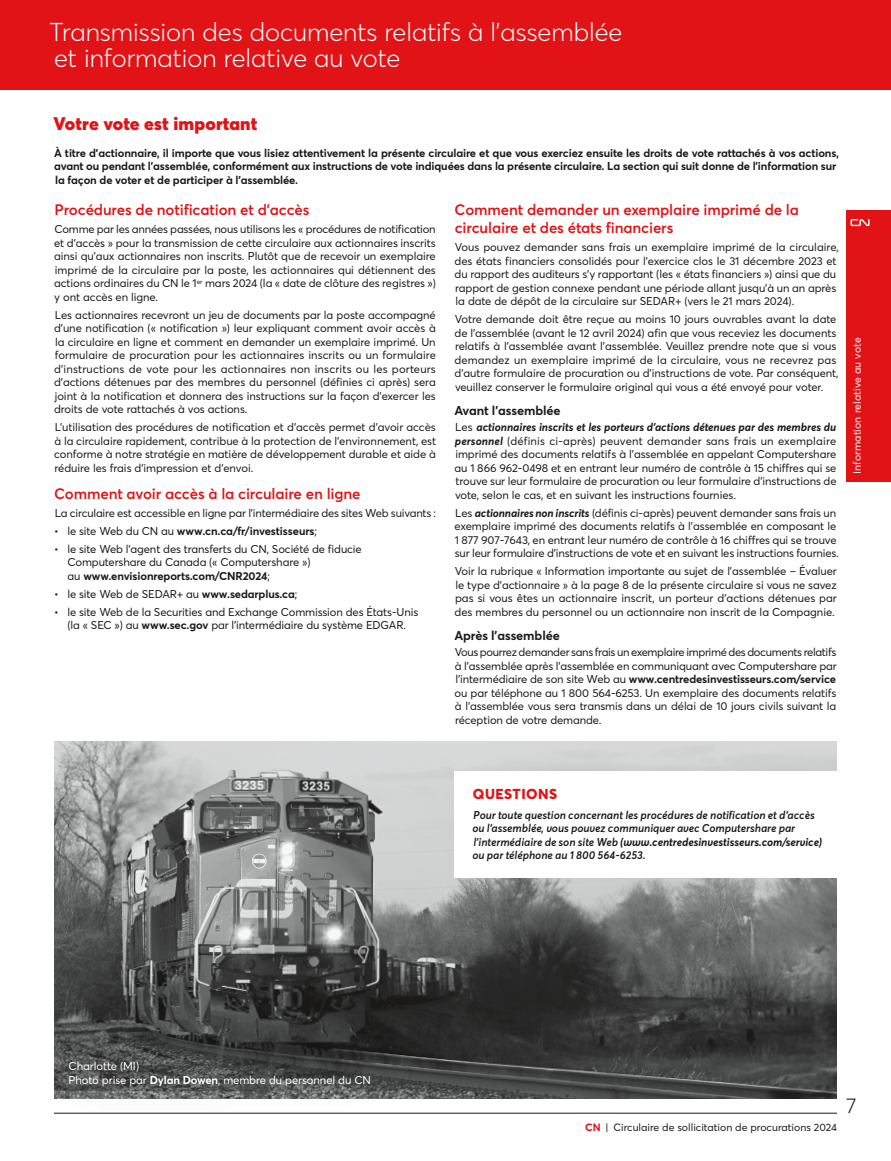
<style>
.page{position:relative;width:891px;height:1161px;background:#fff}
.page>*{position:absolute;margin:0;border:0;box-sizing:border-box;transform-origin:0 0}
.H0{font:300 25.5px/25.5px "Averta PE";color:#fff}
.t1{font:300 21px "Averta PE";color:#1c1b1a}
.H1_-_TOC{font:900 18px "Averta PE";letter-spacing:.01em;color:#e21316}
.t2{font:600 15px/18px "Averta PE";letter-spacing:-.01em;color:#e21316}
.t3{font:800 14.25px "Averta PE";letter-spacing:.03em;color:#e21316}
.H3_space_after{font:700 12.75px "Averta PE";letter-spacing:-.005em;color:#1c1b1a}
.Texte{font:11.25px/13.5px "Averta PE";letter-spacing:-.005em;color:#1c1b1a;text-align:justify}
.Texte_Bold_span_2_intro{font:700 11.25px/13.5px "Averta PE";letter-spacing:-.01em;color:#1c1b1a}
.Texte-2{font:italic 600 11.25px/13.5px "Averta PE";letter-spacing:-.005em;color:#1c1b1a}
.Texte_left_align{font:11.25px "Averta PE";letter-spacing:-.015em;color:#1c1b1a}
.Texte_left_align-2{font:11.25px/13.5px "Averta PE";letter-spacing:-.005em;color:#fff}
.t4{font:10.5px "Averta PE";color:#1c1b1a}
.onglet{font:10.5px "Averta PE";letter-spacing:.01em;color:#fff}
.s1{font-weight:400}
.s2{font-weight:700}
.s3{font-weight:700;font-style:italic}
.s4{font-weight:700;color:#e21316}
</style>
<div class="page">
<img style="left:54px;top:741px;width:783px;height:357px">
<div style="left:0;top:0;width:891px;height:90px;background:#e21316"></div>
<hr style="left:54px;top:1113px;width:783px;height:1px;background:#1c1b1a">
<svg style="left:54px;top:880px;width:783px;height:210px;background:#575857"></svg>
<div style="left:454px;top:771px;width:389px;height:106px;background:#fff"></div>
<div style="left:33px;top:1025px;width:371px;height:98px;background:#1c1b1a;opacity:.5"></div>
<div style="left:846px;top:210px;width:45px;height:272px;background:#e21316"></div>
<svg style="left:850px;top:219px;width:20px;height:7px"></svg>
<p class="H0" style="left:50px;top:18px;width:574px">Transmission des documents relatifs à l’assemblée et information relative au vote</p>
<p class="H1_-_TOC" style="left:54px;top:111px;width:205px">Votre vote est important</p>
<p class="Texte_Bold_span_2_intro" style="left:54px;top:146px;width:786px">À titre d’actionnaire, il importe que vous lisiez attentivement la présente circulaire et que vous exerciez ensuite les droits de vote rattachés à vos actions, avant ou pendant l’assemblée, conformément aux instructions de vote indiquées dans la présente circulaire. La section qui suit donne de l’information sur la façon de voter et de participer à l'assemblée.</p>
<h2 class="t2" style="left:54px;top:200px;width:257px">Procédures de notification et d’accès</h2>
<p class="Texte" style="left:54px;top:222px;width:383px">Comme par les années passées, nous utilisons les « procédures de notification et d’accès » pour la transmission de cette circulaire aux actionnaires inscrits ainsi qu’aux actionnaires non inscrits. Plutôt que de recevoir un exemplaire imprimé de la circulaire par la poste, les actionnaires qui détiennent des actions ordinaires du CN le 1<sup>er</sup> mars 2024 (la « date de clôture des registres ») y ont accès en ligne.</p>
<p class="Texte" style="left:54px;top:308px;width:383px">Les actionnaires recevront un jeu de documents par la poste accompagné d’une notification (« notification ») leur expliquant comment avoir accès à la circulaire en ligne et comment en demander un exemplaire imprimé. Un formulaire de procuration pour les actionnaires inscrits ou un formulaire d’instructions de vote pour les actionnaires non inscrits ou les porteurs d’actions détenues par des membres du personnel (définies ci après) sera joint à la notification et donnera des instructions sur la façon d’exercer les droits de vote rattachés à vos actions.</p>
<p class="Texte" style="left:54px;top:420px;width:384px">L’utilisation des procédures de notification et d’accès permet d’avoir accès à la circulaire rapidement, contribue à la protection de l’environnement, est conforme à notre stratégie en matière de développement durable et aide à réduire les frais d’impression et d’envoi.</p>
<h2 class="t2" style="left:54px;top:484px;width:308px">Comment avoir accès à la circulaire en ligne</h2>
<p class="Texte_left_align" style="left:55px;top:505px;width:383px">La circulaire est accessible en ligne par l'intermédiaire des sites Web suivants :</p>
<p class="Texte_Bold_span_2_intro" style="left:54px;top:524px;width:265px"><span class="s1">• le site Web du CN au</span> www.cn.ca/fr/investisseurs<span class="s1">;</span></p>
<p class="Texte" style="left:68px;top:542px;width:296px;text-align:left;text-indent:-14px">• le site Web l’agent des transferts du CN, Société de fiducie<br>Computershare du Canada (« Computershare »)<br>au <span class="s2">www.envisionreports.com/CNR2024</span>;</p>
<p class="Texte" style="left:54px;top:587px;width:245px">• le site Web de SEDAR+ au <span class="s2">www.sedarplus.ca</span>;</p>
<p class="Texte" style="left:54px;top:605px;width:366px;text-align:center">• le site Web de la Securities and Exchange Commission des États‑Unis (la « SEC ») au <span class="s2">www.sec.gov</span> par l’intermédiaire du système EDGAR.</p>
<h2 class="t2" style="left:455px;top:200px;width:346px">Comment demander un exemplaire imprimé de la circulaire et des états financiers</h2>
<p class="Texte" style="left:455px;top:240px;width:386px;text-align:left">Vous pouvez demander sans frais un exemplaire imprimé de la circulaire, des états financiers consolidés pour l’exercice clos le 31 décembre 2023 et du rapport des auditeurs s’y rapportant (les « états financiers ») ainsi que du rapport de gestion connexe pendant une période allant jusqu’à un an après la date de dépôt de la circulaire sur SEDAR+ (vers le 21 mars 2024).</p>
<p class="Texte" style="left:455px;top:312px;width:386px;text-align:left">Votre demande doit être reçue au moins 10 jours ouvrables avant la date de l’assemblée (avant le 12 avril 2024) afin que vous receviez les documents relatifs à l'assemblée avant l’assemblée. Veuillez prendre note que si vous demandez un exemplaire imprimé de la circulaire, vous ne recevrez pas d’autre formulaire de procuration ou d’instructions de vote. Par conséquent, veuillez conserver le formulaire original qui vous a été envoyé pour voter.</p>
<p class="H3_space_after" style="left:454px;top:401px;width:108px">Avant l'assemblée</p>
<p class="Texte" style="left:455px;top:420px;width:384px">Les <span class="s3">actionnaires inscrits et les porteurs d’actions détenues par des membres du personnel</span> (définis ci‑après) peuvent demander sans frais un exemplaire imprimé des documents relatifs à l’assemblée en appelant Computershare au 1 866 962-0498 et en entrant leur numéro de contrôle à 15 chiffres qui se trouve sur leur formulaire de procuration ou leur formulaire d’instructions de vote, selon le cas, et en suivant les instructions fournies.</p>
<p class="Texte" style="left:455px;top:506px;width:386px;text-align:left">Les <span class="s3">actionnaires non inscrits</span> (définis ci-après) peuvent demander sans frais un exemplaire imprimé des documents relatifs à l’assemblée en composant le 1 877 907-7643, en entrant leur numéro de contrôle à 16 chiffres qui se trouve sur leur formulaire d’instructions de vote et en suivant les instructions fournies.</p>
<p class="Texte" style="left:455px;top:564px;width:384px">Voir la rubrique « Information importante au sujet de l’assemblée – Évaluer le type d’actionnaire » à la page 8 de la présente circulaire si vous ne savez pas si vous êtes un actionnaire inscrit, un porteur d’actions détenues par des membres du personnel ou un actionnaire non inscrit de la Compagnie.</p>
<p class="H3_space_after" style="left:454px;top:626px;width:107px">Après l’assemblée</p>
<p class="Texte" style="left:455px;top:645px;width:384px">Vous pourrez demander sans frais un exemplaire imprimé des documents relatifs à l’assemblée après l’assemblée en communiquant avec Computershare par l’intermédiaire de son site Web au <span class="s2">www.centredesinvestisseurs.com/service </span>ou par téléphone au 1 800 564-6253. Un exemplaire des documents relatifs à l’assemblée vous sera transmis dans un délai de 10 jours civils suivant la réception de votre demande.</p>
<p class="onglet" style="left:850px;top:474px;width:138px;rotate:-90deg">Information relative au vote</p>
<p class="t3" style="left:473px;top:784px;width:86px">QUESTIONS</p>
<p class="Texte-2" style="left:473px;top:808px;width:351px">Pour toute question concernant les procédures de notification et d’accès ou l’assemblée, vous pouvez communiquer avec Computershare par l’intermédiaire de son site Web <span class="s2">(www.centredesinvestisseurs.com/service) </span>ou par téléphone au 1 800 564-6253.</p>
<p class="Texte_left_align-2" style="left:69px;top:1059px;width:304px">Charlotte (MI)<br>Photo prise par <span class="s2">Dylan Dowen</span>, membre du personnel du CN</p>
<p class="t4" style="left:585px;top:1120px;width:253px"><span class="s4">CN</span> | Circulaire de sollicitation de procurations 2024</p>
<h2 class="t1" style="left:846px;top:1091px;width:12px">7</h2>
</div>
